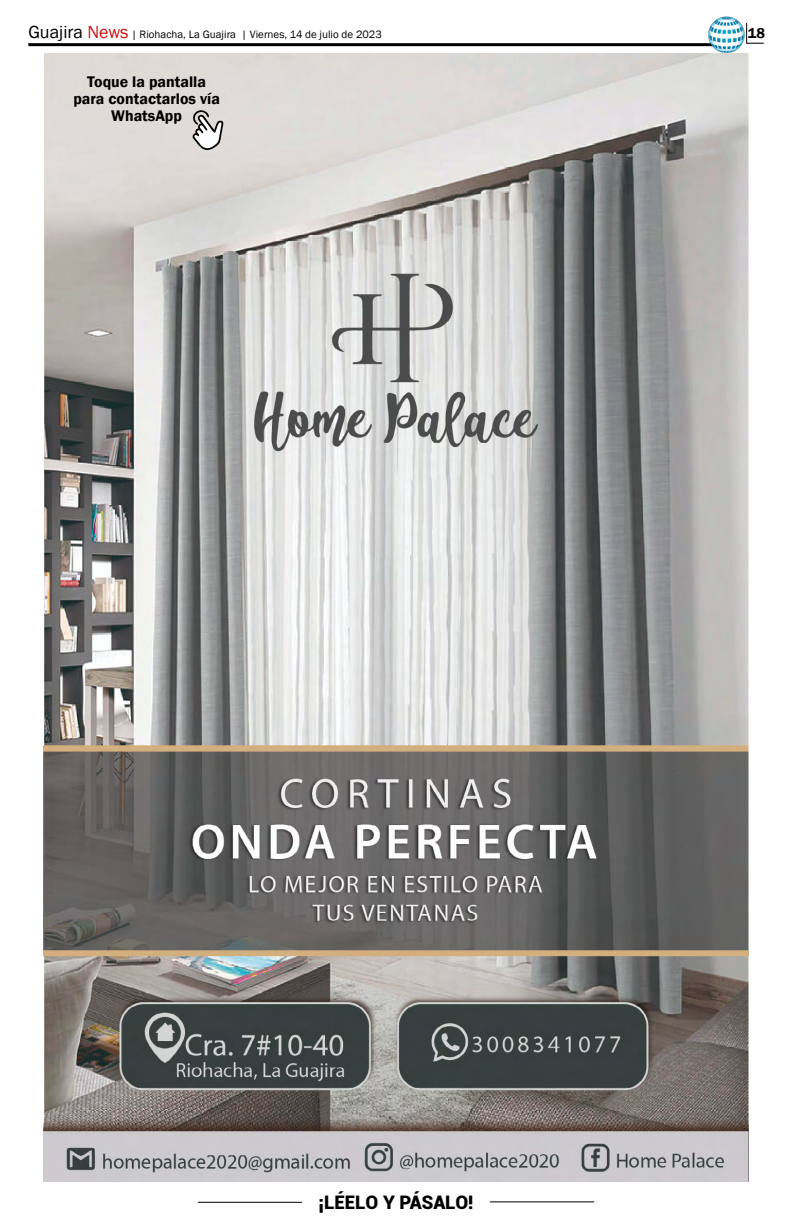
<style>
.page{position:relative;width:792px;height:1224px;background:#fff}
.page>*{position:absolute;margin:0;border:0;box-sizing:border-box;transform-origin:0 0}
.t1{font:900 18.7px "Roboto";color:#000}
.t2{font:600 15.8px/17.1px "Franklin Gothic";color:#000;text-align:center}
.t3{font:600 14.7px "Franklin Gothic";color:#000}
.t4{font:11px "Franklin Gothic";color:#000}
.s1{font-size:18px}
.s2{font-size:18px;color:#c91311}
</style>
<div class="page">
<hr style="left:198px;top:1202px;width:104px;height:1px;background:#000">
<hr style="left:490px;top:1201px;width:104px;height:1px;background:#000">
<hr style="left:28px;top:43px;width:688px;height:3px;background:#000">
<img style="left:708px;top:16px;width:37px;height:37px">
<svg style="left:746px;top:23px;width:18px;height:21px"></svg>
<img style="left:43px;top:53px;width:706px;height:1128px">
<svg style="left:191px;top:108px;width:33px;height:43px"></svg>
<p class="t4" style="left:28px;top:28px;width:355px"><span class="s1">Guajira</span> <span class="s2">News</span> | Riohacha, La Guajira | Viernes, 14 de julio de 2023</p>
<h3 class="t3" style="left:748px;top:24px;width:19px">18</h3>
<h2 class="t2" style="left:73px;top:73px;width:148px">Toque la pantalla para contactarlos vía<br>WhatsApp</h2>
<h1 class="t1" style="left:318px;top:1189px;width:157px">¡LÉELO Y PÁSALO!</h1>
</div>
